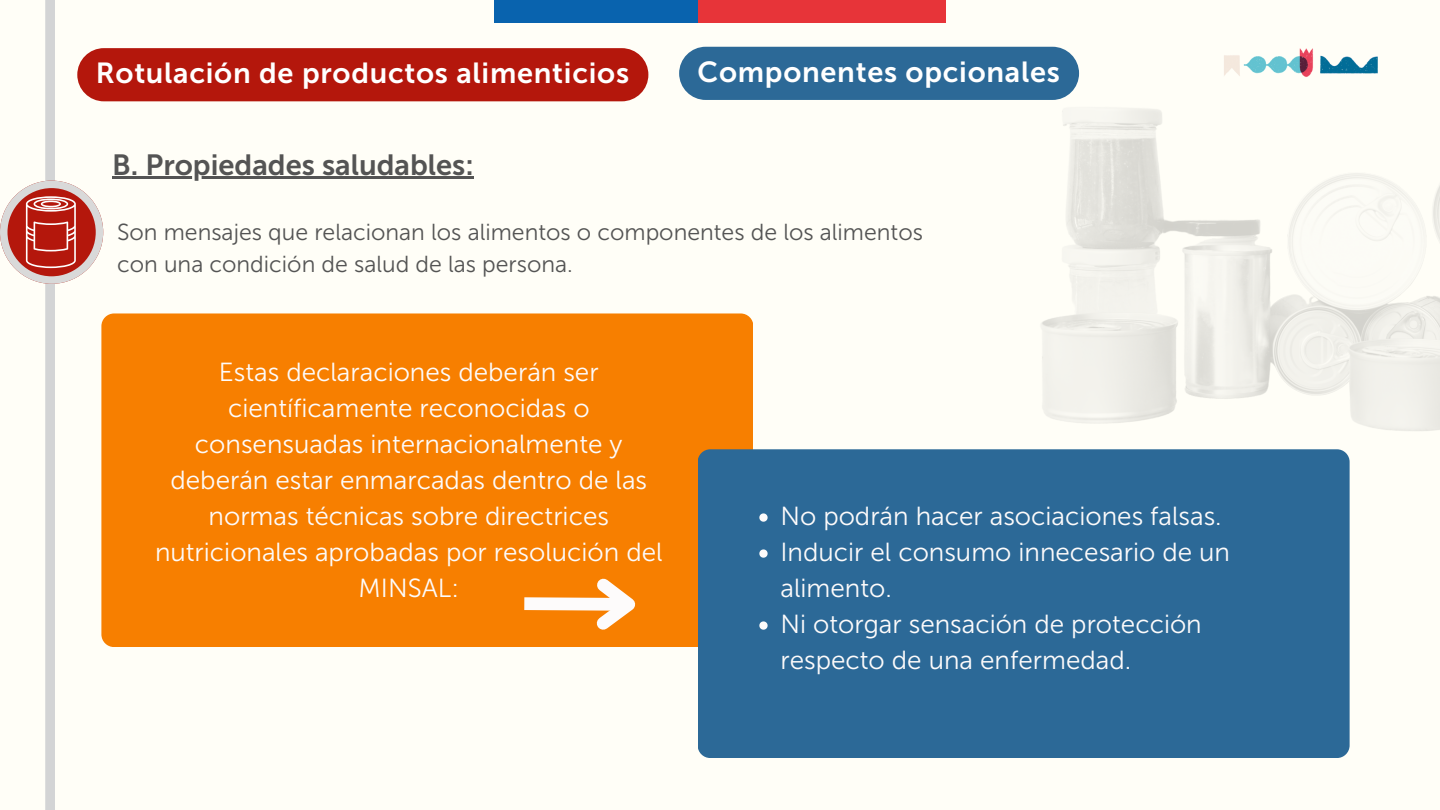
<style>
.page{position:relative;width:1440px;height:810px;background:#fffef7}
.page>*{position:absolute;margin:0;border:0;box-sizing:border-box;transform-origin:0 0}
.t1{font:29.1px "Museo Sans 700";color:#545454}
.t2{font:28.9px "Museo Sans 700";letter-spacing:.025em;color:#fff}
.t3{font:26.1px/36px "Museo Sans 300";color:#fdfbfb}
.t4{font:23.1px/32.2px "Museo Sans 300";color:#545454}
</style>
<div class="page">
<img style="left:981px;top:46px;width:459px;height:385px">
<div style="left:101px;top:313px;width:652px;height:334px;background:#f77f00;border-radius:13px"></div>
<div style="left:698px;top:449px;width:652px;height:309px;background:#2c6997;border-radius:13px"></div>
<div style="left:77px;top:48px;width:571px;height:53px;background:#b4170c;border-radius:27px"></div>
<hr style="left:112px;top:176px;width:362px;height:3px;background:#545454">
<svg style="left:759px;top:513px;width:9px;height:9px"></svg>
<svg style="left:759px;top:549px;width:9px;height:9px"></svg>
<svg style="left:759px;top:621px;width:9px;height:9px"></svg>
<div style="left:679px;top:47px;width:400px;height:53px;background:#2c6997;border-radius:27px"></div>
<svg style="left:524px;top:578px;width:112px;height:52px"></svg>
<div style="left:698px;top:0;width:248px;height:22px;background:#e73439"></div>
<div style="left:494px;top:0;width:204px;height:22px;background:#0963ae"></div>
<img style="left:1216px;top:47px;width:168px;height:34px">
<div style="left:45px;top:0;width:10px;height:810px;background:#d3d4d5"></div>
<svg style="left:0;top:181px;width:103px;height:103px"></svg>
<p class="t2" style="left:96px;top:56px;width:535px">Rotulación de productos alimenticios</p>
<p class="t1" style="left:112px;top:147px;width:363px">B. Propiedades saludables:</p>
<p class="t2" style="left:698px;top:55px;width:364px">Componentes opcionales</p>
<p class="t4" style="left:117px;top:216px;width:807px">Son mensajes que relacionan los alimentos o componentes de los alimentos con una condición de salud de las persona.</p>
<p class="t3" style="left:155px;top:354px;width:509px;text-align:center">Estas declaraciones deberán ser científicamente reconocidas o consensuadas internacionalmente y deberán estar enmarcadas dentro de las normas técnicas sobre directrices nutricionales aprobadas por resolución del<br>MINSAL:</p>
<p class="t3" style="left:780px;top:499px;width:443px">No podrán hacer asociaciones falsas.</p>
<p class="t3" style="left:780px;top:535px;width:451px">Inducir el consumo innecesario de un alimento.</p>
<p class="t3" style="left:780px;top:607px;width:423px">Ni otorgar sensación de protección respecto de una enfermedad.</p>
</div>
